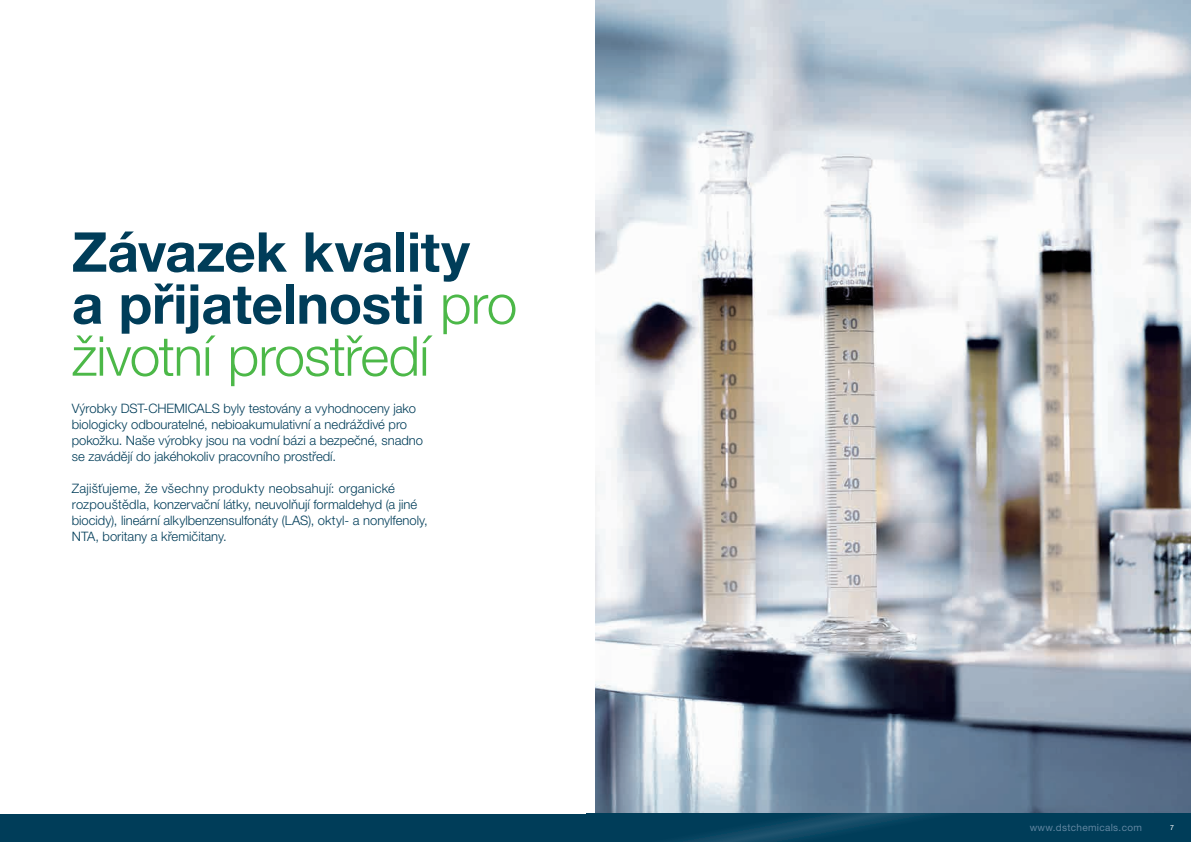
<style>
.page{position:relative;width:1191px;height:842px;background:#fff}
.page>*{position:absolute;margin:0;border:0;box-sizing:border-box;transform-origin:0 0}
.t1{font:700 55px/52px "Helvetica Neue LT Pro";letter-spacing:-.005em;color:#003d59}
.t2{font:300 13px/16px "Helvetica Neue LT Pro";color:#003d59}
.t3{font:10px "Helvetica Neue LT Pro";letter-spacing:.03em;color:#6085a0}
.t4{font:7px "Helvetica Neue LT Pro";color:#fff}
.s1{font-weight:300;color:#4cb848}
</style>
<div class="page">
<img style="left:595px;top:0;width:596px;height:814px">
<div style="left:0;top:814px;width:595px;height:28px;background:#003d59"></div>
<svg style="left:595px;top:814px;width:596px;height:28px;background:#033f5b"></svg>
<h1 class="t1" style="left:72px;top:224px;width:447px">Závazek kvality<br>a přijatelnosti <span class="s1">pro životní prostředí</span></h1>
<p class="t2" style="left:72px;top:400px;width:353px">Výrobky DST-CHEMICALS byly testovány a vyhodnoceny jako biologicky odbouratelné, nebioakumulativní a nedráždivé pro pokožku. Naše výrobky jsou na vodní bázi a bezpečné, snadno se zavádějí do jakéhokoliv pracovního prostředí.</p>
<p class="t2" style="left:72px;top:480px;width:357px">Zajišťujeme, že všechny produkty neobsahují: organické rozpouštědla, konzervační látky, neuvolňují formaldehyd (a jiné biocidy), lineární alkylbenzensulfonáty (LAS), oktyl- a nonylfenoly, NTA, boritany a křemičitany.</p>
<p class="t3" style="left:1029px;top:822px;width:114px">www.dstchemicals.com</p>
<p class="t4" style="left:1170px;top:823px;width:5px">7</p>
</div>
